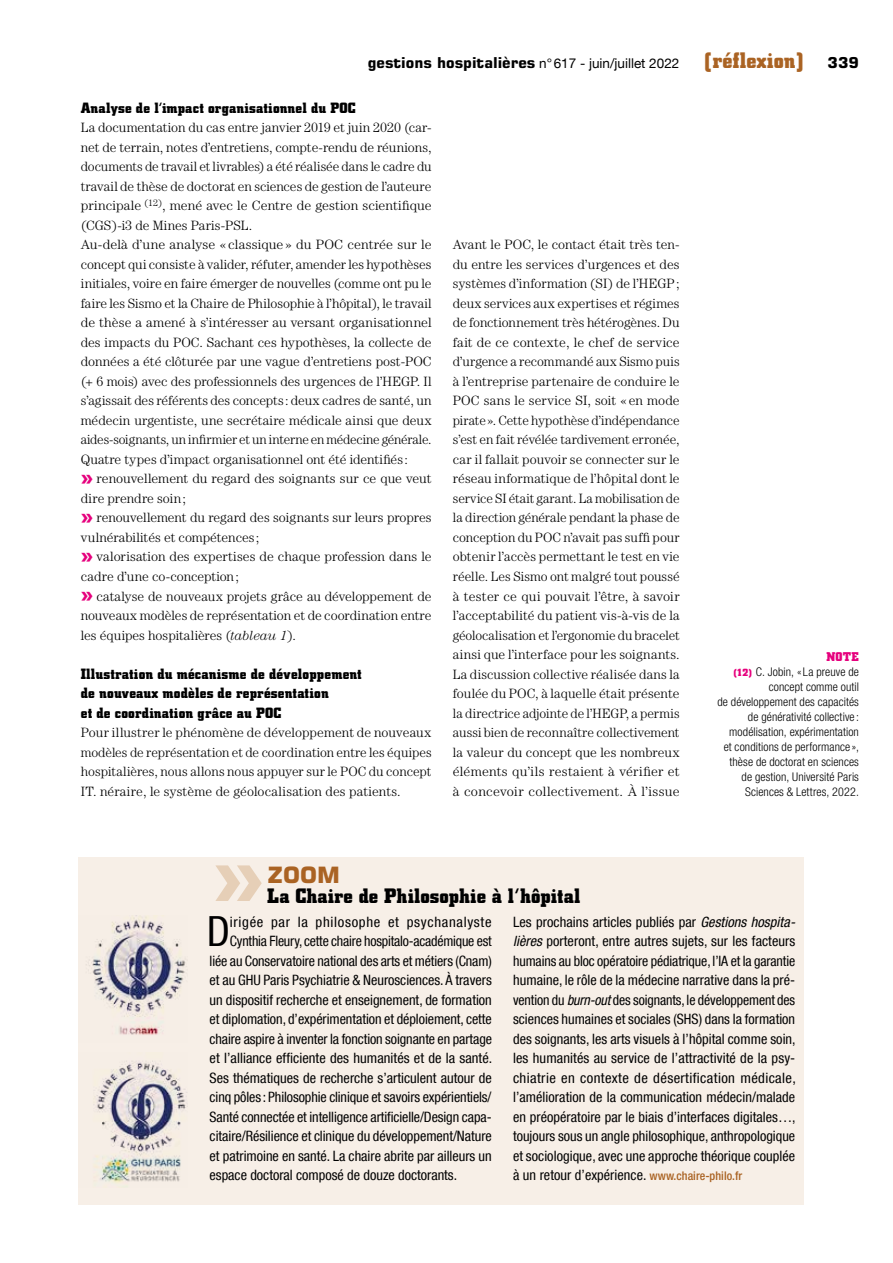
<style>
.page{position:relative;width:893px;height:1263px;background:#fff}
.page>*{position:absolute;margin:0;border:0;box-sizing:border-box;transform-origin:0 0}
.t1{font:700 120px "Square 721 BT";color:#e6cfb7}
.t2{font:condensed 41.55px "Helvetica Neue LT Com";color:#000}
.t3{font:700 22.5px "Square 721 BT";color:#aa6323}
.t4{font:700 21px "Square Slabserif 711 BT";color:#000}
.t5{font:700 15px/19.5px "Square Slabserif 711 BT";letter-spacing:.01em;color:#000}
.t6{font:700 15px "Square 721 BT";color:#000}
.t7{font:condensed 14.25px/19.5px "Helvetica Neue LT Com";color:#000;text-align:justify}
.t8{font:condensed 14.25px "Helvetica Neue LT Com";letter-spacing:.045em;color:#000}
.t9{font:300 13.5px/19.5px "Century Std";color:#000;text-align:justify}
.t10{font:700 12.75px "Square Slabserif 711 BT";color:#e6007d}
.t11{font:300 condensed 12px/15px "Helvetica Neue LT Com";letter-spacing:.01em;color:#000;text-align:right}
.s1{font-family:"Helvetica Neue LT Com";font-weight:400;font-size:13.5px}
.s2{font-family:"Square Slabserif 711 BT";font-size:22.5px;color:#aa6323}
.s3{font-family:"Square Slabserif 711 BT";font-weight:700;font-size:25.5px;color:#e6007d}
.s4{font-style:italic}
.s5{font-family:"Square Slabserif 711 BT";font-weight:700;font-stretch:normal;font-size:10.5px;color:#e6007d}
.s6{font-weight:500;font-size:12px;color:#aa6323}
</style>
<div class="page">
<div style="left:79px;top:857px;width:725px;height:347px;background:#f7efe7"></div>
<img style="left:86px;top:915px;width:100px;height:120px">
<img style="left:93px;top:1060px;width:95px;height:127px">
<p class="t6" style="left:368px;top:53px;width:493px">gestions hospitalières <span class="s1">n°617 - juin/juillet 2022</span> <span class="s2">[réflexion]</span> 339</p>
<p class="t5" style="left:81px;top:98px;width:277px">Analyse de l’impact organisationnel du POC</p>
<p class="t9" style="left:81px;top:118px;width:352px;text-align:left">La documentation du cas entre janvier 2019 et juin 2020 (car&shy;net de terrain, notes d’entretiens, compte-rendu de réunions, documents de travail et livrables) a été réalisée dans le cadre du travail de thèse de doctorat en sciences de gestion de l’auteure principale <sup>(12)</sup>, mené avec le Centre de gestion scientifique (CGS)-i3 de Mines Paris-PSL.<br>Au-delà d’une analyse «classique» du POC centrée sur le concept qui consiste à valider, réfuter, amender les hypothèses initiales, voire en faire émerger de nouvelles (comme ont pu le faire les Sismo et la Chaire de Philosophie à l’hôpital), le travail de thèse a amené à s’intéresser au versant organisationnel des impacts du POC. Sachant ces hypothèses, la collecte de données a été clôturée par une vague d’entretiens post-POC (+ 6 mois) avec des professionnels des urgences de l’HEGP. Il s’agissait des référents des concepts: deux cadres de santé, un médecin urgentiste, une secrétaire médicale ainsi que deux aides-soignants, un infirmier et un interne en médecine générale.<br>Quatre types d’impact organisationnel ont été identifiés:<br><span class="s3">»</span> renouvellement du regard des soignants sur ce que veut dire prendre soin;<br><span class="s3">»</span> renouvellement du regard des soignants sur leurs propres vulnérabilités et compétences;<br><span class="s3">»</span> valorisation des expertises de chaque profession dans le cadre d’une co-conception;<br><span class="s3">»</span> catalyse de nouveaux projets grâce au développement de nouveaux modèles de représentation et de coordination entre les équipes hospitalières (<span class="s4">tableau 1</span>).</p>
<p class="t5" style="left:81px;top:663px;width:283px">Illustration du mécanisme de développement de nouveaux modèles de représentation<br>et de coordination grâce au POC</p>
<p class="t9" style="left:81px;top:722px;width:352px">Pour illustrer le phénomène de développement de nouveaux modèles de représentation et de coordination entre les équipes hospitalières, nous allons nous appuyer sur le POC du concept IT. néraire, le système de géolocalisation des patients.</p>
<p class="t9" style="left:453px;top:235px;width:228px">Avant le POC, le contact était très ten&shy;du entre les services d’urgences et des systèmes d’information (SI) de l’HEGP; deux services aux expertises et régimes de fonctionnement très hétérogènes. Du fait de ce contexte, le chef de service d’urgence a recommandé aux Sismo puis à l’entreprise partenaire de conduire le POC sans le service SI, soit «en mode pirate». Cette hypothèse d’indépendance s’est en fait révélée tardivement erronée, car il fallait pouvoir se connecter sur le réseau informatique de l’hôpital dont le service SI était garant. La mobilisation de la direction générale pendant la phase de conception du POC n’avait pas suffi pour obtenir l’accès permettant le test en vie réelle. Les Sismo ont malgré tout poussé à tester ce qui pouvait l’être, à savoir l’acceptabilité du patient vis-à-vis de la géolocalisation et l’ergonomie du bracelet ainsi que l’interface pour les soignants.<br>La discussion collective réalisée dans la foulée du POC, à laquelle était présente la directrice adjointe de l’HEGP, a permis aussi bien de reconnaître collectivement la valeur du concept que les nombreux éléments qu’ils restaient à vérifier et à concevoir collectivement. À l’issue</p>
<h1 class="t1" style="left:210px;top:798px;width:59px">»</h1>
<h3 class="t3" style="left:267px;top:861px;width:74px">ZOOM</h3>
<h3 class="t4" style="left:267px;top:883px;width:315px">La Chaire de Philosophie à l’hôpital</h3>
<p class="t10" style="left:826px;top:648px;width:34px">NOTE</p>
<p class="t11" style="left:717px;top:664px;width:143px"><span class="s5">(12)</span> C. Jobin, « La preuve de concept comme outil<br>de développement des capacités de générativité collective : modélisation, expérimentation<br>et conditions de performance », thèse de doctorat en sciences de gestion, Université Paris<br>Sciences &amp; Lettres, 2022.</p>
<h2 class="t2" style="left:207px;top:907px;width:25px">D</h2>
<p class="t8" style="left:230px;top:913px;width:263px">irigée par la philosophe et psychanalyste</p>
<p class="t7" style="left:230px;top:931px;width:263px">Cynthia Fleury, cette chaire hospitalo-académique est</p>
<p class="t7" style="left:210px;top:951px;width:284px">liée au Conservatoire national des arts et métiers (Cnam)</p>
<p class="t7" style="left:210px;top:970px;width:284px">et au GHU Paris Psychiatrie &amp; Neurosciences. À travers</p>
<p class="t7" style="left:210px;top:990px;width:284px">un dispositif recherche et enseignement, de formation</p>
<p class="t7" style="left:210px;top:1009px;width:284px">et diplomation, d’expérimentation et déploiement, cette</p>
<p class="t7" style="left:210px;top:1029px;width:284px">chaire aspire à inventer la fonction soignante en partage</p>
<p class="t7" style="left:210px;top:1048px;width:284px">et l’alliance efficiente des humanités et de la santé.</p>
<p class="t7" style="left:210px;top:1068px;width:284px">Ses thématiques de recherche s’articulent autour de</p>
<p class="t7" style="left:210px;top:1087px;width:283px">cinq pôles : Philosophie clinique et savoirs expérientiels/</p>
<p class="t7" style="left:210px;top:1107px;width:284px">Santé connectée et intelligence artificielle/Design capa-</p>
<p class="t7" style="left:210px;top:1126px;width:284px">citaire/Résilience et clinique du développement/Nature</p>
<p class="t7" style="left:210px;top:1146px;width:284px">et patrimoine en santé. La chaire abrite par ailleurs un</p>
<p class="t7" style="left:210px;top:1165px;width:249px">espace doctoral composé de douze doctorants.</p>
<p class="t7" style="left:513px;top:912px;width:284px">Les prochains articles publiés par <span class="s4">Gestions hospita&shy;lières</span> porteront, entre autres sujets, sur les facteurs humains au bloc opératoire pédiatrique, l’IA et la garantie humaine, le rôle de la médecine narrative dans la pré&shy;vention du <span class="s4">burn-out</span> des soignants, le développement des sciences humaines et sociales (SHS) dans la formation des soignants, les arts visuels à l’hôpital comme soin, les humanités au service de l’attractivité de la psy&shy;chiatrie en contexte de désertification médicale, l’amélioration de la communication médecin/malade en préopératoire par le biais d’interfaces digitales…, toujours sous un angle philosophique, anthropologique et sociologique, avec une approche théorique couplée à un retour d’expérience. <span class="s6">www.chaire-philo.fr</span></p>
</div>
